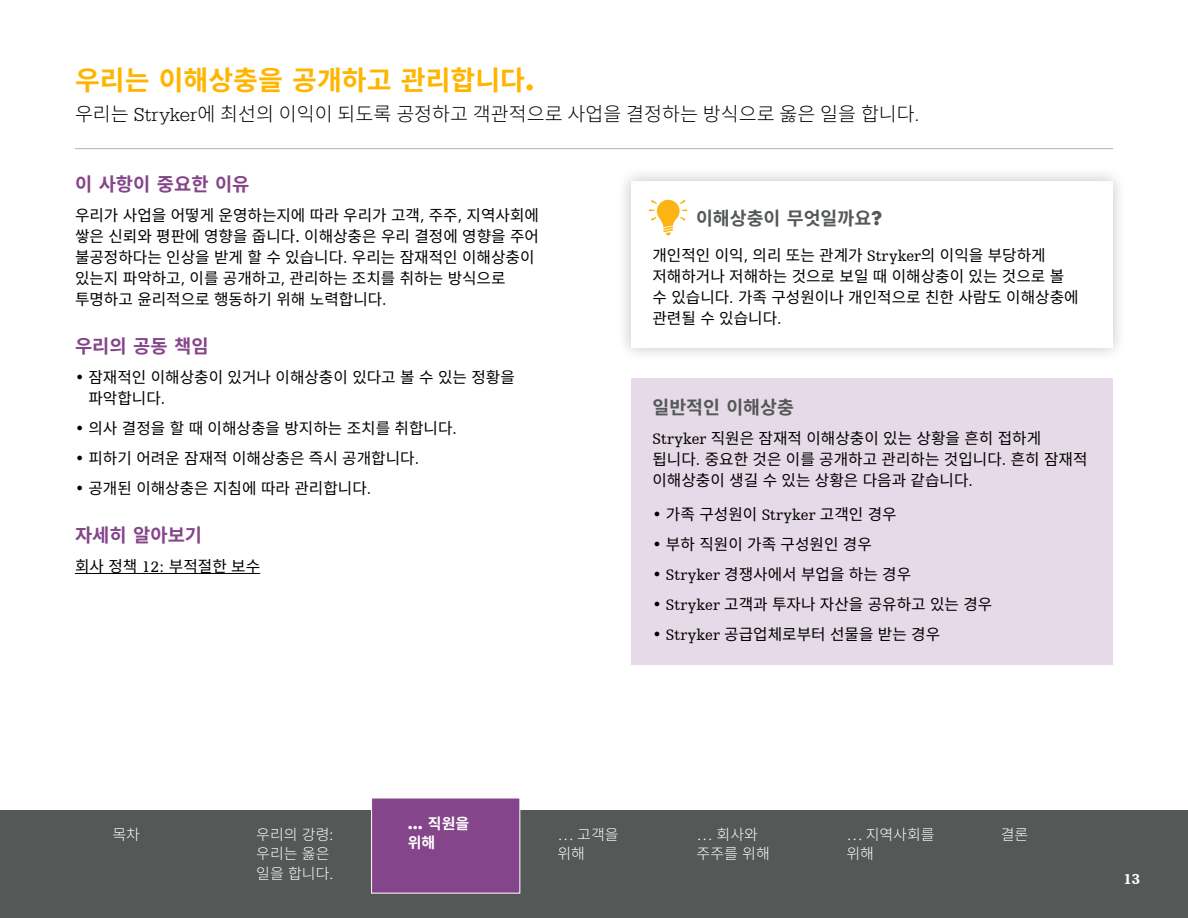
<style>
.page{position:relative;width:1188px;height:918px;background:#fff}
.page>*{position:absolute;margin:0;border:0;box-sizing:border-box;transform-origin:0 0}
.t1{font:700 27px "Noto Sans CJ Kkr";color:#ffb500}
.t2{font:300 19.5px "Noto Sans CJ Kkr";color:#000}
.t3{font:700 18.75px "Noto Sans CJ Kkr";color:#85458a}
.t4{font:700 18.3px "Noto Sans CJ Kkr";color:#545857}
.t5{font:15.75px/21px "Noto Sans CJ Kkr";color:#000}
.t6{font:300 15px/19.5px "Noto Sans CJ Kkr";color:#fff}
.t7{font:700 15px/19.5px "Noto Sans CJ Kkr";color:#fff}
.t8{font:900 15px "Humanist Slabserif 712 BT";color:#fff}
.s1{font-family:"Futura LT Pro"}
.s2{font-family:"Egyptienne URW"}
.s3{font-family:"Humanist Slabserif 712 BT"}
.s4{font-family:"Futura"}
</style>
<div class="page">
<hr style="left:75px;top:148px;width:1038px;height:1px;background:#b2b4ad">
<hr style="left:75px;top:573px;width:185px;height:1px;background:#000">
<div style="left:617px;top:167px;width:510px;height:195px;background:#000;opacity:.25"></div>
<div style="left:632px;top:182px;width:481px;height:166px;background:#fff"></div>
<svg style="left:650px;top:200px;width:37px;height:35px"></svg>
<div style="left:632px;top:378px;width:481px;height:286px;background:#e7dae8"></div>
<div style="left:0;top:810px;width:1188px;height:108px;background:#545857"></div>
<div style="left:372px;top:798px;width:148px;height:95px;background:#85458a"></div>
<h1 class="t1" style="left:75px;top:65px;width:461px">우리는 이해상충을 공개하고 관리합니다<span class="s1">.</span></h1>
<p class="t2" style="left:75px;top:103px;width:846px">우리는 <span class="s2">Stryker</span>에 최선의 이익이 되도록 공정하고 객관적으로 사업을 결정하는 방식으로 옳은 일을 합니다<span class="s2">.</span></p>
<p class="t3" style="left:75px;top:174px;width:176px">이 사항이 중요한 이유</p>
<p class="t5" style="left:75px;top:205px;width:466px">우리가 사업을 어떻게 운영하는지에 따라 우리가 고객<span class="s3">,</span> 주주<span class="s3">,</span> 지역사회에 쌓은 신뢰와 평판에 영향을 줍니다. 이해상충은 우리 결정에 영향을 주어 불공정하다는 인상을 받게 할 수 있습니다<span class="s3">.</span> 우리는 잠재적인 이해상충이 있는지 파악하고<span class="s3">,</span> 이를 공개하고<span class="s3">,</span> 관리하는 조치를 취하는 방식으로 투명하고 윤리적으로 행동하기 위해 노력합니다<span class="s3">.</span></p>
<p class="t3" style="left:75px;top:336px;width:135px">우리의 공동 책임</p>
<p class="t5" style="left:88px;top:367px;width:428px;text-indent:-13px"><span class="s3">•</span> 잠재적인 이해상충이 있거나 이해상충이 있다고 볼 수 있는 정황을 파악합니다<span class="s3">.</span></p>
<p class="t5" style="left:75px;top:418px;width:383px"><span class="s3">•</span> 의사 결정을 할 때 이해상충을 방지하는 조치를 취합니다<span class="s3">.</span></p>
<p class="t5" style="left:75px;top:448px;width:346px"><span class="s3">•</span> 피하기 어려운 잠재적 이해상충은 즉시 공개합니다<span class="s3">.</span></p>
<p class="t5" style="left:75px;top:478px;width:298px"><span class="s3">•</span> 공개된 이해상충은 지침에 따라 관리합니다<span class="s3">.</span></p>
<p class="t3" style="left:75px;top:525px;width:129px">자세히 알아보기</p>
<p class="t5" style="left:75px;top:556px;width:187px">회사 정책 <span class="s3">12:</span> 부적절한 보수</p>
<p class="t4" style="left:696px;top:208px;width:188px">이해상충이 무엇일까요<span class="s4">?</span></p>
<p class="t5" style="left:652px;top:245px;width:428px">개인적인 이익<span class="s3">,</span> 의리 또는 관계가 <span class="s3">Stryker</span>의 이익을 부당하게 저해하거나 저해하는 것으로 보일 때 이해상충이 있는 것으로 볼 수 있습니다<span class="s3">.</span> 가족 구성원이나 개인적으로 친한 사람도 이해상충에 관련될 수 있습니다<span class="s3">.</span></p>
<p class="t4" style="left:652px;top:397px;width:143px">일반적인 이해상충</p>
<p class="t5" style="left:652px;top:428px;width:437px"><span class="s3">Stryker</span> 직원은 잠재적 이해상충이 있는 상황을 흔히 접하게 됩니다<span class="s3">.</span> 중요한 것은 이를 공개하고 관리하는 것입니다<span class="s3">.</span> 흔히 잠재적 이해상충이 생길 수 있는 상황은 다음과 같습니다<span class="s3">.</span></p>
<p class="t5" style="left:652px;top:504px;width:246px"><span class="s3">•</span> 가족 구성원이 <span class="s3">Stryker</span> 고객인 경우</p>
<p class="t5" style="left:652px;top:534px;width:221px"><span class="s3">•</span> 부하 직원이 가족 구성원인 경우</p>
<p class="t5" style="left:652px;top:564px;width:260px"><span class="s3">• Stryker</span> 경쟁사에서 부업을 하는 경우</p>
<p class="t5" style="left:652px;top:594px;width:341px"><span class="s3">• Stryker</span> 고객과 투자나 자산을 공유하고 있는 경우</p>
<p class="t5" style="left:652px;top:624px;width:289px"><span class="s3">• Stryker</span> 공급업체로부터 선물을 받는 경우</p>
<p class="t7" style="left:408px;top:814px;width:63px"><span class="s1">…</span> 직원을 위해</p>
<p class="t6" style="left:112px;top:825px;width:29px">목차</p>
<p class="t6" style="left:256px;top:825px;width:78px">우리의 강령: 우리는 옳은 일을 합니다.</p>
<p class="t6" style="left:557px;top:825px;width:63px">… 고객을 위해</p>
<p class="t6" style="left:697px;top:825px;width:75px">… 회사와 주주를 위해</p>
<p class="t6" style="left:846px;top:825px;width:90px">… 지역사회를 위해</p>
<p class="t6" style="left:417px;top:825px;width:63px">… 직원을</p>
<p class="t6" style="left:1001px;top:825px;width:29px">결론</p>
<p class="t6" style="left:417px;top:844px;width:29px">위해</p>
<p class="t8" style="left:1123px;top:870px;width:18px">13</p>
</div>
